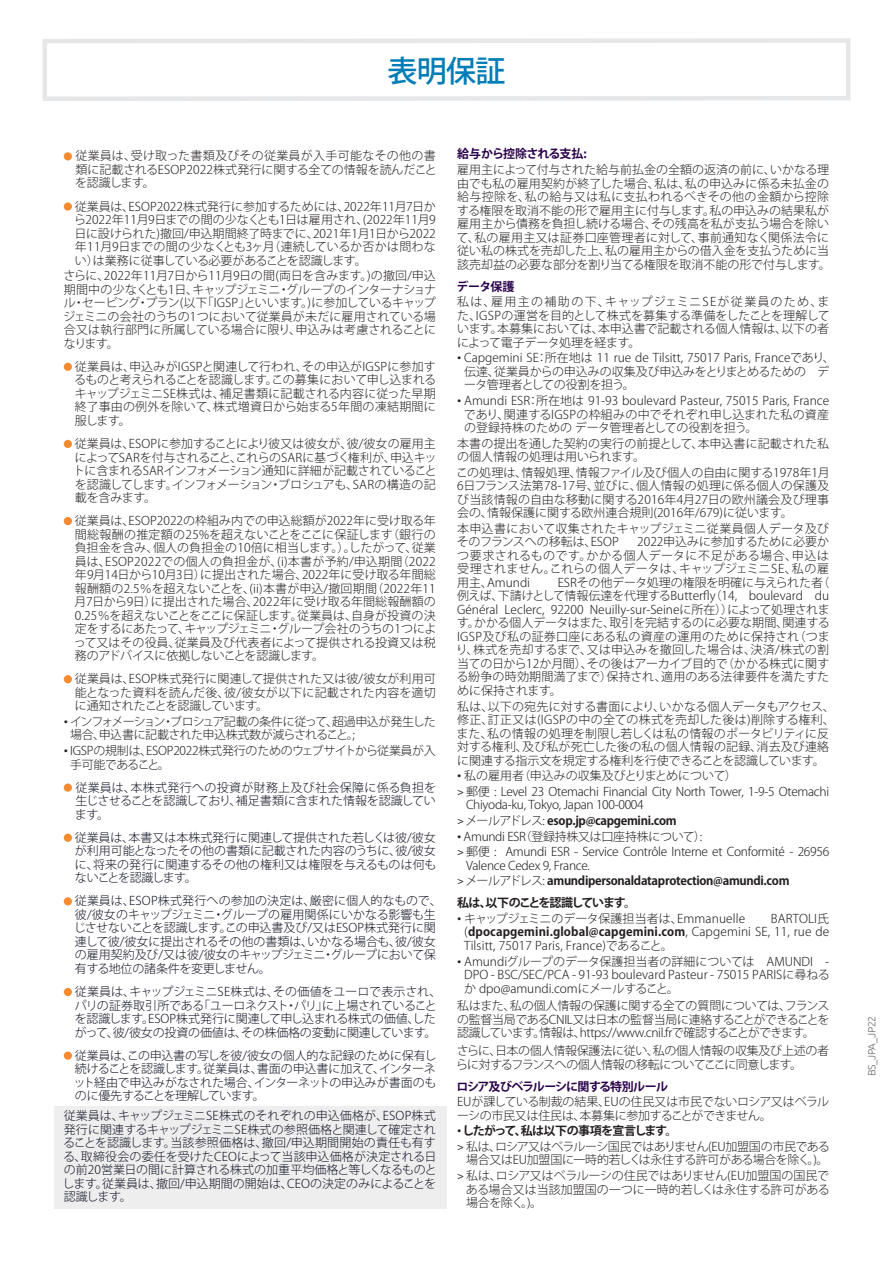
<style>
.page{position:relative;width:893px;height:1263px;background:#fff}
.page>*{position:absolute;margin:0;border:0;box-sizing:border-box;transform-origin:0 0}
.t1{font:500 30px "Koz Go Pro";color:#007cb6}
.t2{font:300 12px/13.5px "Koz Go Pro";letter-spacing:-.02em;color:#231f20;text-align:justify}
.t3{font:300 12px/13.5px "Koz Go Pro";letter-spacing:-.015em;color:#121423;text-align:justify}
.t4{font:300 12px/13.5px "Koz Go Pro";color:#231f20}
.t5{font:300 12px/13.5px "Koz Go Pro";letter-spacing:.005em;color:#231f20}
.t6{font:300 12px/13.5px "Koz Go Pro";letter-spacing:-.045em;color:#231f20}
.t7{font:700 12px/15.6px "Koz Go Pro";letter-spacing:-.025em;color:#231f20}
.t8{font:700 12px "Koz Go Pro";letter-spacing:-.055em;color:#2a004a}
.t9{font:300 12px "Koz Go Pro";letter-spacing:.01em;color:#231f20}
.t10{font:700 12px "Koz Go Pro";letter-spacing:-.095em;color:#231f20}
.t11{font:300 10.5px "Ubuntu";letter-spacing:-.025em;color:#6c6d70}
.s1{font-family:"Ubuntu"}
.s2{font-weight:700}
.s3{font-weight:300}
.s4{font-family:"Ubuntu";font-weight:300}
</style>
<div class="page">
<svg style="left:42px;top:38px;width:809px;height:63px"></svg>
<div style="left:54px;top:1106px;width:392px;height:102px;background:#eeeeef"></div>
<div style="left:64px;top:152px;width:8px;height:8px;background:#f58b30;border-radius:50%"></div>
<div style="left:64px;top:202px;width:8px;height:9px;background:#f58b30;border-radius:50%"></div>
<div style="left:64px;top:363px;width:8px;height:8px;background:#f58b30;border-radius:50%"></div>
<div style="left:64px;top:440px;width:8px;height:8px;background:#f58b30;border-radius:50%"></div>
<div style="left:64px;top:517px;width:8px;height:8px;background:#f58b30;border-radius:50%"></div>
<div style="left:64px;top:675px;width:8px;height:8px;background:#f58b30;border-radius:50%"></div>
<div style="left:64px;top:783px;width:8px;height:9px;background:#f58b30;border-radius:50%"></div>
<div style="left:64px;top:834px;width:8px;height:8px;background:#f58b30;border-radius:50%"></div>
<div style="left:64px;top:897px;width:8px;height:8px;background:#f58b30;border-radius:50%"></div>
<div style="left:64px;top:988px;width:8px;height:8px;background:#f58b30;border-radius:50%"></div>
<div style="left:64px;top:1051px;width:8px;height:9px;background:#f58b30;border-radius:50%"></div>
<h1 class="t1" style="left:388px;top:52px;width:119px">表明保証</h1>
<p class="t2" style="left:75px;top:149px;width:363px">従業員は、受け取った書類及びその従業員が入手可能なその他の書類に記載されるESOP2022株式発行に関する全ての情報を読んだことを認識します。</p>
<p class="t2" style="left:74px;top:200px;width:363px">従業員は、ESOP2022株式発行に参加するためには、2022年11月7日から2022年11月9日までの間の少なくとも1日は雇用され、(2022年11月9日に設けられた)撤回/申込期間終了時までに、2021年1月1日から2022年11月9日までの間の少なくとも3ヶ月（連続しているか否かは問わない）は業務に従事している必要があることを認識します。</p>
<p class="t2" style="left:63px;top:269px;width:374px">さらに、2022年11月7日から11月9日の間(両日を含みます。)の撤回/申込期間中の少なくとも1日、キャップジェミニ・グループのインターナショナル・セービング・プラン(以下「IGSP」といいます。)に参加しているキャップジェミニの会社のうちの1つにおいて従業員が未だに雇用されている場合又は執行部門に所属している場合に限り、申込みは考慮されることになります。</p>
<p class="t2" style="left:74px;top:360px;width:364px">従業員は、申込みがIGSPと関連して行われ、その申込がIGSPに参加するものと考えられることを認識します。この募集において申し込まれるキャップジェミニSE株式は、補足書類に記載される内容に従った早期終了事由の例外を除いて、株式増資日から始まる5年間の凍結期間に服します。</p>
<p class="t2" style="left:73px;top:437px;width:365px">従業員は、ESOPに参加することにより彼又は彼女が、彼/彼女の雇用主によってSARを付与されること、これらのSARに基づく権利が、申込キットに含まれるSARインフォメーション通知に詳細が記載されていることを認識してします。インフォメーション・ブロシュアも、SARの構造の記載を含みます。</p>
<p class="t2" style="left:74px;top:514px;width:364px">従業員は、ESOP2022の枠組み内での申込総額が2022年に受け取る年間総報酬の推定額の25%を超えないことをここに保証します（銀行の負担金を含み、個人の負担金の10倍に相当します。）。したがって、従業員は、ESOP2022での個人の負担金が、(i)本書が予約/申込期間（2022年9月14日から10月3日）に提出された場合、2022年に受け取る年間総報酬額の2.5％を超えないことを、(ii)本書が申込/撤回期間（2022年11月7日から9日）に提出された場合、2022年に受け取る年間総報酬額の0.25％を超えないことをここに保証します。従業員は、自身が投資の決定をするにあたって、キャップジェミニ・グループ会社のうちの1つによって又はその役員、従業員及び代表者によって提供される投資又は税務のアドバイスに依拠しないことを認識します。</p>
<p class="t2" style="left:75px;top:672px;width:362px">従業員は、ESOP株式発行に関連して提供された又は彼/彼女が利用可能となった資料を読んだ後、彼/彼女が以下に記載された内容を適切に通知されたことを認識しています。</p>
<p class="t6" style="left:70px;top:715px;width:367px;text-indent:-6px"><span class="s1">•</span> インフォメーション・ブロシュア記載の条件に従って、超過申込が発生した場合、申込書に記載された申込株式数が減らされること。;</p>
<p class="t2" style="left:70px;top:744px;width:367px;text-indent:-6px"><span class="s1">•</span> IGSPの規制は、ESOP2022株式発行のためのウェブサイトから従業員が入手可能であること。</p>
<p class="t3" style="left:75px;top:781px;width:363px">従業員は、本株式発行への投資が財務上及び社会保障に係る負担を生じさせることを認識しており、補足書類に含まれた情報を認識しています。</p>
<p class="t3" style="left:75px;top:831px;width:363px">従業員は、本書又は本株式発行に関連して提供された若しくは彼/彼女が利用可能となったその他の書類に記載された内容のうちに、彼/彼女に、将来の発行に関連するその他の権利又は権限を与えるものは何もないことを認識します。</p>
<p class="t3" style="left:74px;top:894px;width:369px;text-align:left">従業員は、ESOP株式発行への参加の決定は、厳密に個人的なもので、彼/彼女のキャップジェミニ・グループの雇用関係にいかなる影響も生じさせないことを認識します。この申込書及び/又はESOP株式発行に関連して彼/彼女に提出されるその他の書類は、いかなる場合も、彼/彼女の雇用契約及び/又は彼/彼女のキャップジェミニ・グループにおいて保有する地位の諸条件を変更しません。</p>
<p class="t3" style="left:75px;top:985px;width:368px;text-align:left">従業員は、キャップジェミニSE株式は、その価値をユーロで表示され、パリの証券取引所である「ユーロネクスト・パリ」に上場されていることを認識します。ESOP株式発行に関連して申し込まれる株式の価値、したがって、彼/彼女の投資の価値は、その株価格の変動に関連しています。</p>
<p class="t3" style="left:74px;top:1049px;width:364px">従業員は、この申込書の写しを彼/彼女の個人的な記録のために保有し続けることを認識します。従業員は、書面の申込書に加えて、インターネット経由で申込みがなされた場合、インターネットの申込みが書面のものに優先することを理解しています。</p>
<p class="t3" style="left:63px;top:1109px;width:376px">従業員は、キャップジェミニSE株式のそれぞれの申込価格が、ESOP株式発行に関連するキャップジェミニSE株式の参照価格と関連して確定されることを認識します。当該参照価格は、撤回/申込期間開始の責任も有する、取締役会の委任を受けたCEOによって当該申込価格が決定される日の前20営業日の間に計算される株式の加重平均価格と等しくなるものとします。従業員は、撤回/申込期間の開始は、CEOの決定のみによることを認識します。</p>
<p class="t8" style="left:457px;top:146px;width:131px">給与から控除される支払:</p>
<p class="t4" style="left:457px;top:163px;width:376px">雇用主によって付与された給与前払金の全額の返済の前に、いかなる理由でも私の雇用契約が終了した場合、私は、私の申込みに係る未払金の給与控除を、私の給与又は私に支払われるべきその他の金額から控除する権限を取消不能の形で雇用主に付与します。私の申込みの結果私が雇用主から債務を負担し続ける場合、その残高を私が支払う場合を除いて、私の雇用主又は証券口座管理者に対して、事前通知なく関係法令に従い私の株式を売却した上、私の雇用主からの借入金を支払うために当該売却益の必要な部分を割り当てる権限を取消不能の形で付与します。</p>
<p class="t8" style="left:457px;top:278px;width:59px">データ保護</p>
<p class="t2" style="left:457px;top:295px;width:374px">私は、雇用主の補助の下、キャップジェミニSEが従業員のため、また、IGSPの運営を目的として株式を募集する準備をしたことを理解しています。本募集においては、本申込書で記載される個人情報は、以下の者によって電子データ処理を経ます。</p>
<p class="t4" style="left:464px;top:351px;width:372px;text-indent:-7px"><span class="s1">•</span> Capgemini SE：所在地は 11 rue de Tilsitt, 75017 Paris, Franceであり、伝達、従業員からの申込みの収集及び申込みをとりまとめるための データ管理者としての役割を担う。</p>
<p class="t2" style="left:464px;top:394px;width:367px;text-indent:-7px"><span class="s1">•</span> Amundi ESR：所在地は 91-93 boulevard Pasteur, 75015 Paris, Franceであり、関連するIGSPの枠組みの中でそれぞれ申し込まれた私の資産の登録持株のための データ管理者としての役割を担う。</p>
<p class="t4" style="left:457px;top:437px;width:374px">本書の提出を通した契約の実行の前提として、本申込書に記載された私の個人情報の処理は用いられます。</p>
<p class="t2" style="left:456px;top:466px;width:375px">この処理は、情報処理、情報ファイル及び個人の自由に関する1978年1月6日フランス法第78-17号、並びに、個人情報の処理に係る個人の保護及び当該情報の自由な移動に関する2016年4月27日の欧州議会及び理事会の、情報保護に関する欧州連合規則(2016年/679)に従います。</p>
<p class="t4" style="left:457px;top:522px;width:374px">本申込書において収集されたキャップジェミニ従業員個人データ及びそのフランスへの移転は、ESOP</p>
<p class="t2" style="left:457px;top:535px;width:374px;text-indent:180px">2022申込みに参加するために必要かつ要求されるものです。かかる個人データに不足がある場合、申込は受理されません。これらの個人データは、キャップジェミニSE、私の雇用主、Amundi</p>
<p class="t2" style="left:456px;top:576px;width:375px;text-indent:102px">ESRその他データ処理の権限を明確に与えられた者（例えば、下請けとして情報伝達を代理するButterfly（14, boulevard du Général Leclerc, 92200 Neuilly-sur-Seineに所在））によって処理されます。かかる個人データはまた、取引を完結するのに必要な期間、関連するIGSP及び私の証券口座にある私の資産の運用のために保持され（つまり、株式を売却するまで、又は申込みを撤回した場合は、決済/株式の割当ての日から12か月間）、その後はアーカイブ目的で（かかる株式に関する紛争の時効期間満了まで）保持され、適用のある法律要件を満たすために保持されます。</p>
<p class="t5" style="left:457px;top:699px;width:380px">私は、以下の宛先に対する書面により、いかなる個人データもアクセス、修正、訂正又は(IGSPの中の全ての株式を売却した後は)削除する権利、また、私の情報の処理を制限し若しくは私の情報のポータビリティに反対する権利、及び私が死亡した後の私の個人情報の記録、消去及び連絡に関連する指示文を規定する権利を行使できることを認識しています。</p>
<p class="t2" style="left:457px;top:768px;width:374px;line-height:15.6px"><span class="s1">•</span> 私の雇用者（申込みの収集及びとりまとめについて）<br><span class="s1">&gt;</span> 郵便 : Level 23 Otemachi Financial City North Tower, 1-9-5 Otemachi</p>
<p class="t2" style="left:457px;top:797px;width:221px;line-height:15.6px;text-indent:9px">Chiyoda-ku, Tokyo, Japan 100-0004<br><span class="s1">&gt;</span> メールアドレス: <span class="s2">esop.jp@capgemini.com</span></p>
<p class="t2" style="left:457px;top:828px;width:374px;line-height:15.6px"><span class="s1">•</span> Amundi ESR（登録持株又は口座持株について）:<br><span class="s1">&gt;</span> 郵便 : Amundi ESR - Service Contrôle Interne et Conformité - 26956</p>
<p class="t7" style="left:457px;top:858px;width:334px;text-indent:9px"><span class="s3">Valence Cedex 9, France.<br></span><span class="s4">&gt;</span> <span class="s3">メールアドレス:</span> amundipersonaldataprotection@amundi.com</p>
<p class="t10" style="left:457px;top:895px;width:180px">私は、以下のことを認識しています。</p>
<p class="t9" style="left:457px;top:911px;width:290px"><span class="s1">•</span> キャップジェミニのデータ保護担当者は、Emmanuelle</p>
<p class="t2" style="left:464px;top:912px;width:366px;text-indent:307px">BARTOLI氏(<span class="s2">dpocapgemini.global@capgemini.com</span>, Capgemini SE, 11, rue de Tilsitt, 75017 Paris, France)であること。</p>
<p class="t2" style="left:464px;top:954px;width:367px;text-indent:-7px"><span class="s1">•</span> Amundiグループのデータ保護担当者の詳細については AMUNDI - DPO - BSC/SEC/PCA - 91-93 boulevard Pasteur - 75015 PARISに尋ねるか dpo@amundi.comにメールすること。</p>
<p class="t2" style="left:457px;top:999px;width:374px">私はまた、私の個人情報の保護に関する全ての質問については、フランスの監督当局であるCNIL又は日本の監督当局に連絡することができることを認識しています。情報は、https://www.cnil.frで確認することができます。</p>
<p class="t2" style="left:456px;top:1044px;width:374px">さらに、日本の個人情報保護法に従い、私の個人情報の収集及び上述の者らに対するフランスへの個人情報の移転についてここに同意します。</p>
<p class="t8" style="left:457px;top:1078px;width:213px">ロシア及びベラルーシに関する特別ルール</p>
<p class="t2" style="left:457px;top:1095px;width:374px">EUが課している制裁の結果、EUの住民又は市民でないロシア又はベラルーシの市民又は住民は、本募集に参加することができません。</p>
<p class="t6" style="left:457px;top:1123px;width:374px;line-height:15.6px"><span class="s1">•</span> <span class="s2">したがって、私は以下の事項を宣言します。<br></span><span class="s1">&gt;</span> 私は、ロシア又はベラルーシ国民ではありません(EU加盟国の市民である</p>
<p class="t2" style="left:457px;top:1152px;width:374px;line-height:15.6px;text-align:right">場合又はEU加盟国に一時的若しくは永住する許可がある場合を除く。)。<span class="s1">&gt;</span> 私は、ロシア又はベラルーシの住民ではありません(EU加盟国の国民で</p>
<p class="t4" style="left:466px;top:1182px;width:365px">ある場合又は当該加盟国の一つに一時的若しくは永住する許可がある場合を除く。)。</p>
<p class="t11" style="left:865px;top:1076px;width:62px;rotate:-90deg">BS_JPA_JP22</p>
</div>
